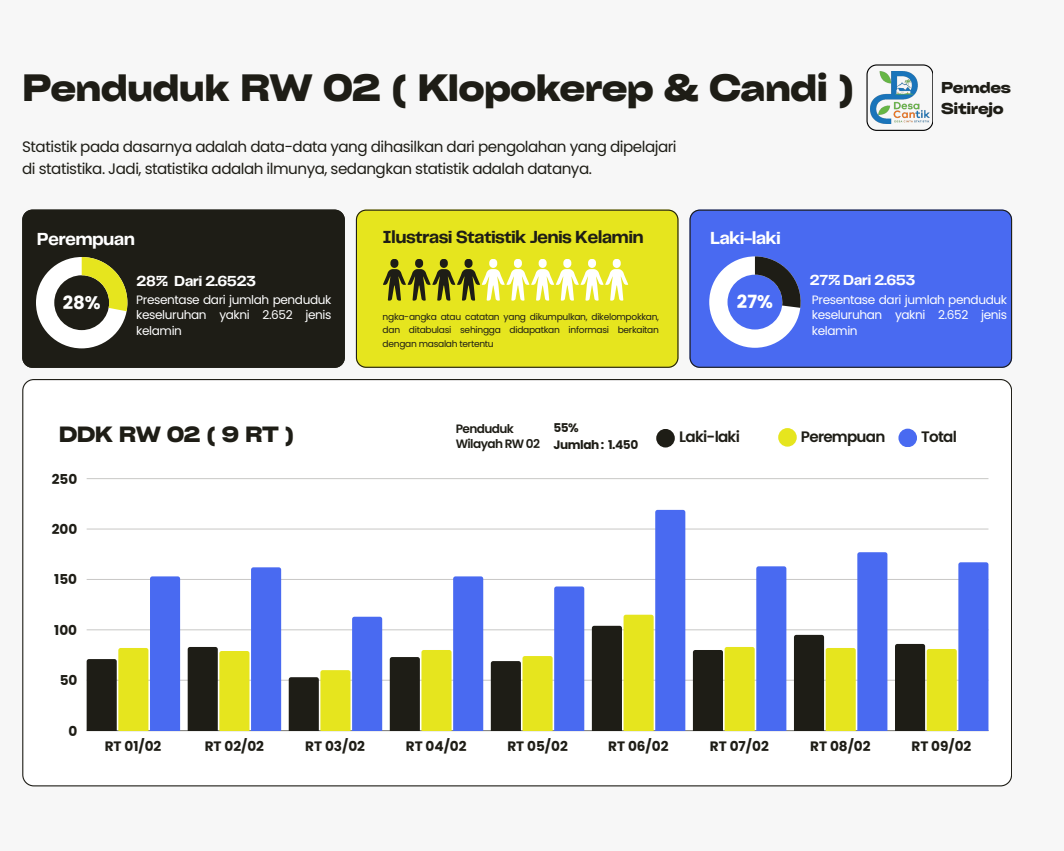
<style>
.page{position:relative;width:1064px;height:851px;background:#fff}
.page>*{position:absolute;margin:0;border:0;box-sizing:border-box;transform-origin:0 0}
.t1{font:700 expanded 36.45px "Cy Grotesk";letter-spacing:-.03em;color:#1e1d16}
.t2{font:700 expanded 21.15px "Cy Grotesk";letter-spacing:-.03em;color:#1e1d16}
.t3{font:700 18.15px "Telegraf";letter-spacing:-.04em;color:#1e1d16}
.t4{font:700 18.15px "Telegraf";letter-spacing:-.04em;color:#fff}
.t5{font:700 18.15px "Poppins";color:#fff}
.t6{font:15.15px/22.8px "Poppins";letter-spacing:-.03em;color:#1e1d16}
.t7{font:700 15.15px "Telegraf";letter-spacing:-.04em;color:#fff}
.t8{font:600 15.15px "Poppins";letter-spacing:-.05em;color:#1e1d16}
.t9{font:700 expanded 15.15px/20.4px "Cy Grotesk";letter-spacing:-.03em;color:#1e1d16}
.t10{font:700 13.65px "Poppins";color:#1e1d16}
.t11{font:12.15px/15.1px "Poppins";letter-spacing:-.03em;color:#fff;text-align:justify}
.t12{font:600 12.15px "Poppins";letter-spacing:-.05em;color:#1e1d16}
.t13{font:700 12.15px "Poppins";letter-spacing:-.04em;color:#1e1d16}
.t14{font:9.15px/13.6px "Poppins";letter-spacing:-.03em;color:#1e1d16;text-align:justify}
</style>
<div class="page">
<div style="left:0;top:0;width:1063px;height:850px;background:#f7f7f7"></div>
<svg style="left:866px;top:64px;width:66px;height:67px"></svg>
<svg style="left:22px;top:379px;width:989px;height:407px"></svg>
<hr style="left:87px;top:730px;width:901px;height:1px;background:#1e1d16;opacity:.6">
<hr style="left:87px;top:680px;width:901px;height:1px;background:#1e1d16;opacity:.25">
<hr style="left:87px;top:629px;width:901px;height:1px;background:#1e1d16;opacity:.25">
<hr style="left:87px;top:579px;width:901px;height:1px;background:#cac9c8">
<hr style="left:87px;top:528px;width:901px;height:1px;background:#e5e5e4">
<hr style="left:87px;top:478px;width:901px;height:1px;background:#cfcfcd">
<svg style="left:87px;top:576px;width:93px;height:154px"></svg>
<svg style="left:188px;top:567px;width:93px;height:163px"></svg>
<svg style="left:289px;top:616px;width:93px;height:114px"></svg>
<svg style="left:389px;top:576px;width:94px;height:154px"></svg>
<svg style="left:490px;top:586px;width:94px;height:144px"></svg>
<svg style="left:591px;top:510px;width:94px;height:220px"></svg>
<svg style="left:692px;top:566px;width:94px;height:164px"></svg>
<svg style="left:793px;top:552px;width:94px;height:178px"></svg>
<svg style="left:894px;top:562px;width:94px;height:168px"></svg>
<div style="left:898px;top:428px;width:18px;height:19px;background:#496af1;border-radius:50%"></div>
<div style="left:778px;top:428px;width:18px;height:18px;background:#e6e51e;border-radius:50%"></div>
<div style="left:656px;top:429px;width:18px;height:18px;background:#1e1d16;border-radius:50%"></div>
<div style="left:356px;top:209px;width:322px;height:159px;background:#e6e51e"></div>
<div style="left:689px;top:209px;width:322px;height:159px;background:#496af1"></div>
<svg style="left:709px;top:256px;width:91px;height:92px"></svg>
<svg style="left:383px;top:259px;width:220px;height:41px"></svg>
<div style="left:22px;top:209px;width:323px;height:159px;background:#1e1d16"></div>
<svg style="left:36px;top:257px;width:91px;height:91px"></svg>
<img style="left:870px;top:72px;width:59px;height:51px">
<h4 class="t1" style="left:22px;top:65px;width:833px">Penduduk RW 02 ( Klopokerep &amp; Candi )</h4>
<p class="t6" style="left:22px;top:135px;width:655px">Statistik pada dasarnya adalah data-data yang dihasilkan dari pengolahan yang dipelajari di statistika. Jadi, statistika adalah ilmunya, sedangkan statistik adalah datanya.</p>
<p class="t4" style="left:37px;top:231px;width:99px">Perempuan</p>
<p class="t3" style="left:382px;top:229px;width:262px">Ilustrasi Statistik Jenis Kelamin</p>
<h6 class="t4" style="left:710px;top:230px;width:72px">Laki-laki</h6>
<h5 class="t9" style="left:941px;top:77px;width:71px">Pemdes<br>Sitirejo</h5>
<h6 class="t7" style="left:136px;top:274px;width:121px">28% Dari 2.6523</h6>
<p class="t11" style="left:136px;top:292px;width:197px">Presentase dari jumlah penduduk keseluruhan yakni 2.652 jenis kelamin</p>
<p class="t5" style="left:63px;top:290px;width:39px">28%</p>
<p class="t5" style="left:736px;top:289px;width:37px">27%</p>
<h6 class="t14" style="left:382px;top:309px;width:278px">ngka-angka atau catatan yang dikumpulkan, dikelompokkan, dan ditabulasi sehingga didapatkan informasi berkaitan dengan masalah tertentu</h6>
<h2 class="t7" style="left:809px;top:273px;width:107px">27% Dari 2.653</h2>
<p class="t11" style="left:811px;top:292px;width:197px">Presentase dari jumlah penduduk keseluruhan yakni 2.652 jenis kelamin</p>
<p class="t2" style="left:59px;top:421px;width:237px">DDKRW02(9RT)</p>
<p class="t10" style="left:52px;top:469px;width:27px">250</p>
<p class="t10" style="left:52px;top:519px;width:27px">200</p>
<p class="t10" style="left:54px;top:570px;width:24px">150</p>
<p class="t10" style="left:54px;top:620px;width:24px">100</p>
<p class="t10" style="left:60px;top:671px;width:19px">50</p>
<p class="t10" style="left:68px;top:721px;width:10px">0</p>
<p class="t13" style="left:553px;top:419px;width:27px">55%</p>
<p class="t12" style="left:455px;top:420px;width:60px">Penduduk</p>
<p class="t12" style="left:455px;top:435px;width:86px">Wilayah RW 02</p>
<h4 class="t13" style="left:553px;top:436px;width:86px">Jumlah : 1.450</h4>
<h4 class="t8" style="left:679px;top:426px;width:62px">Laki-laki</h4>
<p class="t8" style="left:800px;top:426px;width:86px">Perempuan</p>
<h3 class="t8" style="left:921px;top:426px;width:37px">Total</h3>
<p class="t10" style="left:105px;top:736px;width:58px">RT 01/02</p>
<p class="t10" style="left:205px;top:736px;width:61px">RT 02/02</p>
<p class="t10" style="left:305px;top:736px;width:61px">RT 03/02</p>
<p class="t10" style="left:405px;top:736px;width:62px">RT 04/02</p>
<p class="t10" style="left:507px;top:736px;width:62px">RT 05/02</p>
<p class="t10" style="left:608px;top:736px;width:62px">RT 06/02</p>
<p class="t10" style="left:709px;top:736px;width:60px">RT 07/02</p>
<p class="t10" style="left:810px;top:736px;width:62px">RT 08/02</p>
<p class="t10" style="left:911px;top:736px;width:61px">RT 09/02</p>
</div>
